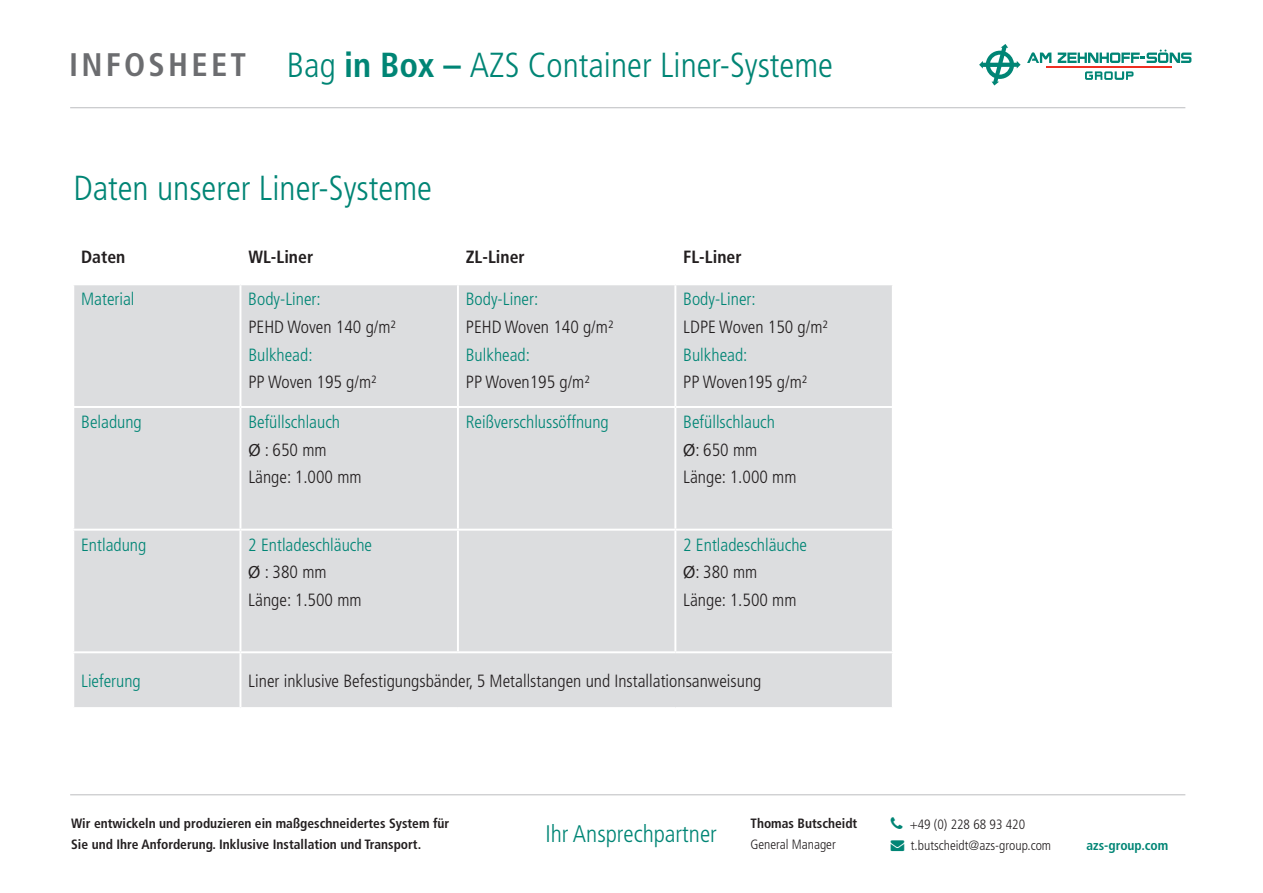
<style>
.page{position:relative;width:1263px;height:893px;background:#fff}
.page>*{position:absolute;margin:0;border:0;box-sizing:border-box;transform-origin:0 0}
.t1{font:300 condensed 34.8px "Frutiger";color:#008575}
.t2{font:300 condensed 24px "Frutiger";color:#008575}
.t3{font:300 condensed 17.7px/27.6px "Frutiger";color:#231f20}
.t4{font:300 condensed 17.7px "Frutiger";color:#008575}
.t5{font:700 condensed 17.7px "Frutiger";color:#231f20}
.t6{font:700 condensed 13.5px/21px "Frutiger";color:#231f20}
.t7{font:300 condensed 13.5px "Frutiger";color:#231f20}
.t8{font:700 condensed 13.5px "Frutiger";color:#008575}
.s1{font-weight:700;font-size:32.7px;color:#6c6d70}
.s2{font-weight:700}
.s3{color:#008575}
.s4{font-family:"Myriad Pro";font-weight:400;font-stretch:normal}
</style>
<div class="page">
<div style="left:74px;top:285px;width:818px;height:121px;background:#dcdddf"></div>
<div style="left:74px;top:408px;width:818px;height:299px;background:#dcdddf"></div>
<hr style="left:239px;top:285px;width:2px;height:121px;background:#fff">
<hr style="left:457px;top:285px;width:2px;height:121px;background:#fff">
<hr style="left:674px;top:285px;width:2px;height:121px;background:#fff">
<hr style="left:239px;top:408px;width:2px;height:121px;background:#fff">
<hr style="left:457px;top:408px;width:2px;height:121px;background:#fff">
<hr style="left:674px;top:408px;width:2px;height:121px;background:#fff">
<hr style="left:72px;top:529px;width:168px;height:2px;background:#fff">
<hr style="left:240px;top:529px;width:218px;height:2px;background:#fff">
<hr style="left:239px;top:531px;width:2px;height:120px;background:#fff">
<hr style="left:458px;top:529px;width:217px;height:2px;background:#fff">
<hr style="left:457px;top:531px;width:2px;height:120px;background:#fff">
<hr style="left:675px;top:529px;width:219px;height:2px;background:#fff">
<hr style="left:674px;top:531px;width:2px;height:120px;background:#fff">
<hr style="left:72px;top:651px;width:168px;height:2px;background:#fff">
<hr style="left:240px;top:651px;width:218px;height:2px;background:#fff">
<hr style="left:239px;top:653px;width:2px;height:54px;background:#fff">
<hr style="left:458px;top:651px;width:217px;height:2px;background:#fff">
<hr style="left:675px;top:651px;width:219px;height:2px;background:#fff">
<svg style="left:979px;top:44px;width:41px;height:41px"></svg>
<hr style="left:1046px;top:66px;width:126px;height:2px;background:#ee2e22">
<svg style="left:1027px;top:52px;width:24px;height:11px"></svg>
<svg style="left:1058px;top:50px;width:133px;height:13px"></svg>
<svg style="left:1085px;top:71px;width:48px;height:9px"></svg>
<hr style="left:70px;top:107px;width:1115px;height:1px;background:#bcbdc0">
<hr style="left:70px;top:794px;width:1115px;height:1px;background:#bcbdc0">
<h1 class="t1" style="left:69px;top:45px;width:765px"><span class="s1">INFOSHEET</span> Bag <span class="s2">in Box –</span> AZS Container Liner-Systeme</h1>
<h1 class="t1" style="left:73px;top:169px;width:360px">Daten unserer Liner-Systeme</h1>
<p class="t5" style="left:81px;top:246px;width:46px">Daten</p>
<p class="t5" style="left:248px;top:246px;width:66px">WL-Liner</p>
<p class="t5" style="left:466px;top:246px;width:61px">ZL-Liner</p>
<p class="t5" style="left:683px;top:246px;width:60px">FL-Liner</p>
<p class="t4" style="left:81px;top:289px;width:55px">Material</p>
<p class="t4" style="left:248px;top:289px;width:74px">Body-Liner:</p>
<p class="t3" style="left:248px;top:313px;width:149px">PEHD Woven 140 g/m²</p>
<p class="t4" style="left:248px;top:344px;width:66px">Bulkhead:</p>
<p class="t3" style="left:248px;top:368px;width:130px">PP Woven 195 g/m²</p>
<p class="t4" style="left:466px;top:289px;width:74px">Body-Liner:</p>
<p class="t3" style="left:466px;top:313px;width:149px">PEHD Woven 140 g/m²</p>
<p class="t4" style="left:466px;top:344px;width:66px">Bulkhead:</p>
<p class="t3" style="left:466px;top:368px;width:126px">PP Woven195 g/m²</p>
<p class="t4" style="left:683px;top:289px;width:74px">Body-Liner:</p>
<p class="t3" style="left:683px;top:313px;width:146px">LDPE Woven 150 g/m²</p>
<p class="t4" style="left:683px;top:344px;width:66px">Bulkhead:</p>
<p class="t3" style="left:683px;top:368px;width:126px">PP Woven195 g/m²</p>
<p class="t4" style="left:81px;top:412px;width:62px">Beladung</p>
<p class="t3" style="left:248px;top:408px;width:115px"><span class="s3">Befüllschlauch<br></span><span class="s4">Ø</span> : 650 mm<br>Länge: 1.000 mm</p>
<p class="t4" style="left:466px;top:412px;width:144px">Reißverschlussöffnung</p>
<p class="t3" style="left:683px;top:408px;width:115px"><span class="s3">Befüllschlauch<br></span><span class="s4">Ø</span>: 650 mm<br>Länge: 1.000 mm</p>
<p class="t4" style="left:81px;top:535px;width:67px">Entladung</p>
<p class="t3" style="left:248px;top:531px;width:125px"><span class="s3">2 Entladeschläuche<br></span><span class="s4">Ø</span> : 380 mm<br>Länge: 1.500 mm</p>
<p class="t3" style="left:683px;top:531px;width:125px"><span class="s3">2 Entladeschläuche<br></span><span class="s4">Ø</span>: 380 mm<br>Länge: 1.500 mm</p>
<p class="t4" style="left:81px;top:671px;width:61px">Lieferung</p>
<p class="t3" style="left:248px;top:667px;width:515px">Liner inklusive Befestigungsbänder, 5 Metallstangen und Installationsanweisung</p>
<p class="t6" style="left:71px;top:813px;width:380px">Wir entwickeln und produzieren ein maßgeschneidertes System für<br>Sie und Ihre Anforderung. Inklusive Installation und Transport.</p>
<p class="t6" style="left:750px;top:813px;width:108px">Thomas Butscheidt</p>
<h2 class="t2" style="left:545px;top:820px;width:173px">Ihr Ansprechpartner</h2>
<p class="t7" style="left:750px;top:837px;width:87px">General Manager</p>
<p class="t7" style="left:910px;top:817px;width:117px">+49 (0) 228 68 93 420</p>
<p class="t7" style="left:891px;top:838px;width:162px"><span class="s3">→</span> t.butscheidt@azs-group.com</p>
<p class="t8" style="left:1086px;top:838px;width:83px">azs-group.com</p>
</div>
